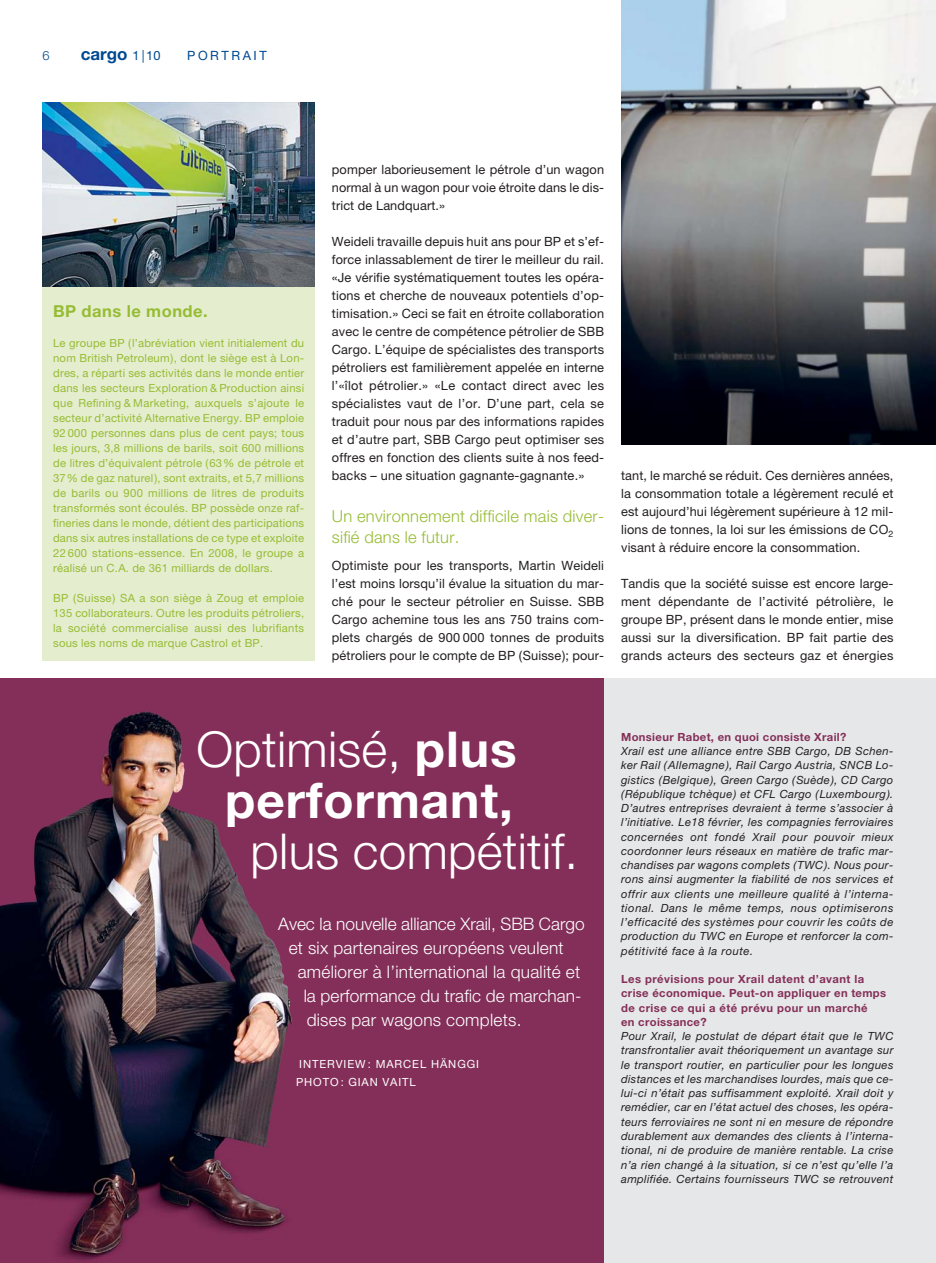
<style>
.page{position:relative;width:936px;height:1263px;background:#fff}
.page>*{position:absolute;margin:0;border:0;box-sizing:border-box;transform-origin:0 0}
.t1{font:700 49.5px/51px "Helvetica Neue LT";letter-spacing:.02em;color:#fff;text-align:center}
.t2{font:300 49.5px "Helvetica Neue LT";letter-spacing:.005em;color:#fff}
.t3{font:300 17.25px "Helvetica Neue LT";letter-spacing:.015em;color:#fff}
.t4{font:700 16.95px "Helvetica Neue LT";color:#004990}
.t5{font:300 16.5px/21px "Helvetica Neue LT";letter-spacing:.015em;color:#96bc33}
.t6{font:700 16.5px "Helvetica Neue LT";letter-spacing:.03em;color:#96bc33}
.t7{font:12.75px/18px "Helvetica Neue LT";letter-spacing:.01em;color:#231f20;text-align:justify}
.t8{font:12.75px "Helvetica Neue LT";letter-spacing:.2em;color:#004990}
.t9{font:300 12.75px "Helvetica Neue LT";color:#004990}
.t10{font:italic 11.25px/14.2px "Helvetica Neue LT";letter-spacing:.03em;color:#231f20;text-align:justify}
.t11{font:11.25px/15px "Helvetica Neue LT";letter-spacing:.02em;color:#96bc33;text-align:justify}
.t12{font:700 11.25px/14.2px "Helvetica Neue LT";letter-spacing:.03em;color:#842f59}
.t13{font:11.25px/18px "Helvetica Neue LT";letter-spacing:.08em;color:#fff}
.s1{font-weight:400;font-size:12.75px}
.s2{font-weight:300}
</style>
<div class="page">
<div style="left:43px;top:115px;width:272px;height:546px;background:#e5edcf"></div>
<div style="left:0;top:678px;width:604px;height:585px;background:#842f59"></div>
<div style="left:604px;top:678px;width:331px;height:585px;background:#e6e7e8"></div>
<img style="left:43px;top:103px;width:272px;height:183px">
<img style="left:0;top:711px;width:292px;height:549px">
<img style="left:621px;top:0;width:314px;height:444px">
<p class="t9" style="left:43px;top:51px;width:9px">6</p>
<h3 class="t4" style="left:81px;top:48px;width:81px">cargo <span class="s1">1 | 10</span></h3>
<p class="t8" style="left:187px;top:51px;width:81px">PORTRAIT</p>
<p class="t6" style="left:53px;top:305px;width:156px">BP dans le monde.</p>
<p class="t11" style="left:53px;top:337px;width:252px">Le groupe BP ( l’abréviation vient initialement du nom British Petroleum ), dont le siège est à Lon&shy;dres, a réparti ses activités dans le monde entier dans les secteurs Exploration &amp; Production ainsi que Refining &amp; Marketing, auxquels s’ajoute le secteur d’activité Alternative Energy. BP emploie 92 000 personnes dans plus de cent pays; tous les jours, 3,8 millions de barils, soit 600 millions de litres d’équivalent pétrole ( 63 % de pétrole et 37 % de gaz naturel ), sont extraits, et 5,7 millions de barils ou 900 millions de litres de produits transformés sont écoulés. BP possède onze raf&shy;fineries dans le monde, détient des participations dans six autres installations de ce type et exploite 22 600 stations-essence. En 2008, le groupe a réalisé un C.A. de 361 milliards de dollars.</p>
<p class="t11" style="left:53px;top:592px;width:252px">BP ( Suisse ) SA a son siège à Zoug et emploie 135 collaborateurs. Outre les produits pétroliers, la société commercialise aussi des lubrifiants sous les noms de marque Castrol et BP.</p>
<p class="t7" style="left:332px;top:162px;width:274px">pomper laborieusement le pétrole d’un wagon normal à un wagon pour voie étroite dans le dis&shy;trict de Landquart.»</p>
<p class="t7" style="left:332px;top:234px;width:274px">Weideli travaille depuis huit ans pour BP et s’ef&shy;force inlassablement de tirer le meilleur du rail. «Je vérifie systématiquement toutes les opéra&shy;tions et cherche de nouveaux potentiels d’op&shy;timisation.» Ceci se fait en étroite collaboration avec le centre de compétence pétrolier de SBB Cargo. L’équipe de spécialistes des transports pétroliers est familièrement appelée en interne l’«îlot pétrolier.» «Le contact direct avec les spécialistes vaut de l’or. D’une part, cela se traduit pour nous par des informations rapides et d’autre part, SBB Cargo peut optimiser ses offres en fonction des clients suite à nos feed&shy;backs – une situation gagnante-gagnante.»</p>
<p class="t5" style="left:332px;top:508px;width:274px">Un environnement difficile mais diver&shy;sifié dans le futur.</p>
<p class="t7" style="left:332px;top:558px;width:274px">Optimiste pour les transports, Martin Weideli l’est moins lorsqu’il évalue la situation du mar&shy;ché pour le secteur pétrolier en Suisse. SBB Cargo achemine tous les ans 750 trains com&shy;plets chargés de 900 000 tonnes de produits pétroliers pour le compte de BP ( Suisse ); pour-</p>
<p class="t7" style="left:621px;top:468px;width:274px">tant, le marché se réduit. Ces dernières années, la consommation totale a légèrement reculé et est aujourd’hui légèrement supérieure à 12 mil&shy;lions de tonnes, la loi sur les émissions de CO<sub>2 </sub>visant à réduire encore la consommation.</p>
<p class="t7" style="left:621px;top:576px;width:274px">Tandis que la société suisse est encore large&shy;ment dépendante de l’activité pétrolière, le groupe BP, présent dans le monde entier, mise aussi sur la diversification. BP fait partie des grands acteurs des secteurs gaz et énergies</p>
<h1 class="t1" style="left:196px;top:730px;width:322px"><span class="s2">Optimisé,</span> plus performant,</h1>
<h1 class="t2" style="left:250px;top:834px;width:329px">plus compétitif.</h1>
<h2 class="t3" style="left:278px;top:918px;width:308px">Avec la nouvelle alliance Xrail, SBB Cargo</h2>
<h2 class="t3" style="left:289px;top:942px;width:276px">et six partenaires européens veulent</h2>
<h2 class="t3" style="left:298px;top:966px;width:284px">améliorer à l’international la qualité et</h2>
<h2 class="t3" style="left:304px;top:990px;width:279px">la performance du trafic de marchan-</h2>
<h2 class="t3" style="left:307px;top:1014px;width:216px">dises par wagons complets.</h2>
<p class="t13" style="left:296px;top:1056px;width:184px">INTERVIEW : MARCEL HÄNGGI<br>PHOTO : GIAN VAITL</p>
<p class="t12" style="left:621px;top:731px;width:227px">Monsieur Rabet, en quoi consiste Xrail?</p>
<p class="t10" style="left:621px;top:745px;width:274px">Xrail est une alliance entre SBB Cargo, DB Schen&shy;ker Rail ( Allemagne ), Rail Cargo Austria, SNCB Lo&shy;gistics ( Belgique ), Green Cargo ( Suède ), CD Cargo ( République tchèque ) et CFL Cargo ( Luxembourg ).<br>D’autres entreprises devraient à terme s’associer à l’initiative. Le18 février, les compagnies ferroviaires concernées ont fondé Xrail pour pouvoir mieux coordonner leurs réseaux en matière de trafic mar&shy;chandises par wagons complets ( TWC ). Nous pour&shy;rons ainsi augmenter la fiabilité de nos services et offrir aux clients une meilleure qualité à l’interna&shy;tional. Dans le même temps, nous optimiserons l’efficacité des systèmes pour couvrir les coûts de production du TWC en Europe et renforcer la com&shy;pétitivité face à la route.</p>
<p class="t12" style="left:621px;top:973px;width:266px">Les prévisions pour Xrail datent d’avant la crise économique. Peut-on appliquer en temps de crise ce qui a été prévu pour un marché<br>en croissance?</p>
<p class="t10" style="left:621px;top:1030px;width:274px">Pour Xrail, le postulat de départ était que le TWC transfrontalier avait théoriquement un avantage sur le transport routier, en particulier pour les longues distances et les marchandises lourdes, mais que ce&shy;lui-ci n’était pas suffisamment exploité. Xrail doit y remédier, car en l’état actuel des choses, les opéra&shy;teurs ferroviaires ne sont ni en mesure de répondre durablement aux demandes des clients à l’interna&shy;tional, ni de produire de manière rentable. La crise n’a rien changé à la situation, si ce n’est qu’elle l’a amplifiée. Certains fournisseurs TWC se retrouvent</p>
</div>
